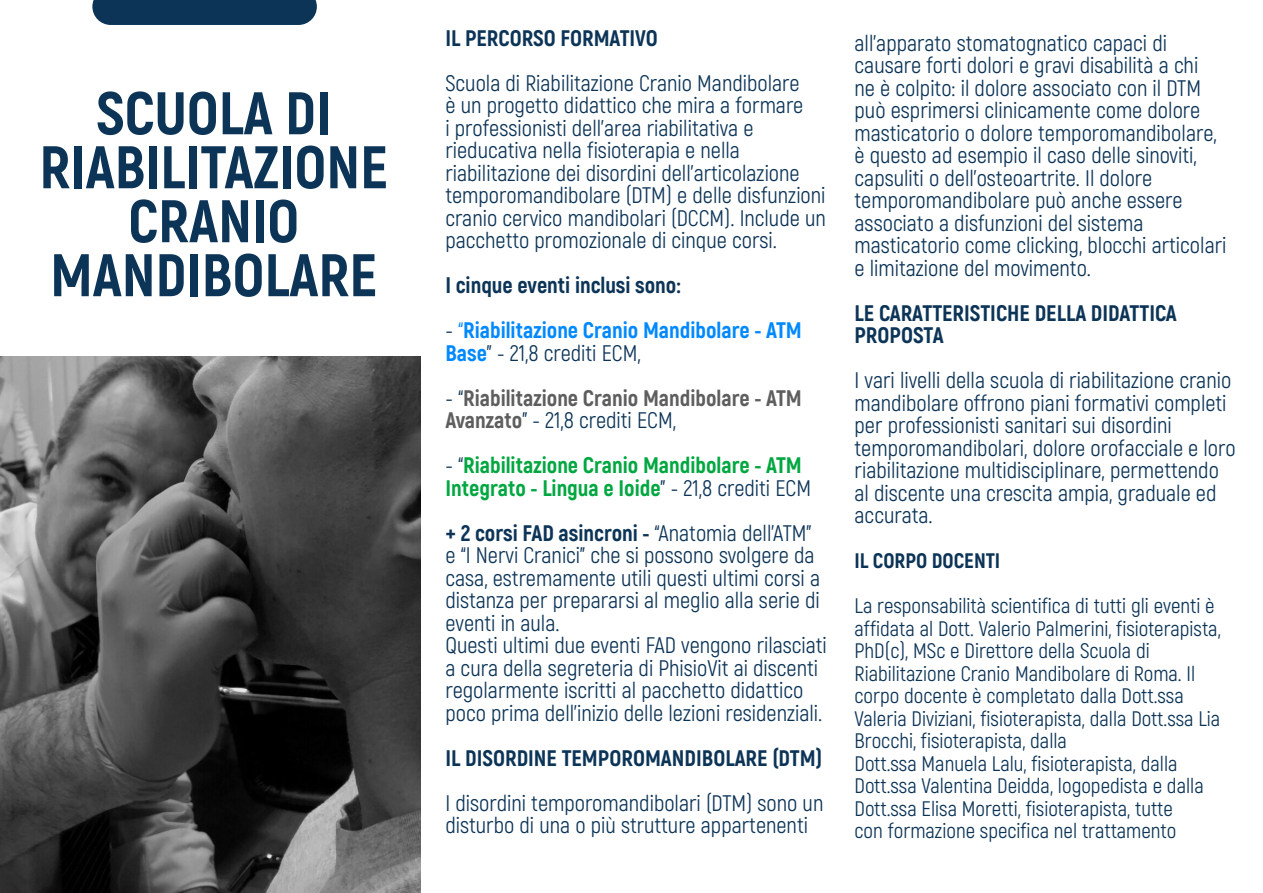
<style>
.page{position:relative;width:1263px;height:893px;background:#fff}
.page>*{position:absolute;margin:0;border:0;box-sizing:border-box;transform-origin:0 0}
.t1{font:800 60px/54px "Akrobat";color:#0c3457;text-align:center}
.t2{font:22.5px/22.5px "Akrobat";color:#0c3457}
.t3{font:800 22.5px/22.5px "Akrobat";color:#0c3457}
.t4{font:800 22.5px/22.5px "Akrobat";color:#00a740}
.t5{font:800 22.5px/22.5px "Akrobat";color:#5e5e5e}
.t6{font:800 22.5px/22.5px "Akrobat";color:#0089ff}
.t7{font:21px/22.5px "Akrobat";color:#0c3457}
.t8{font:800 21px "Akrobat";color:#0c3457}
.s1{font-weight:400;color:#0c3457}
.s2{font-weight:400}
.s3{font-weight:800}
</style>
<div class="page">
<img style="left:0;top:357px;width:420px;height:536px">
<div style="left:92px;top:0;width:225px;height:25px;background:#0c3457"></div>
<p class="t1" style="left:39px;top:86px;width:350px">SCUOLA DI<br>RIABILITAZIONE<br>CRANIO<br>MANDIBOLARE</p>
<p class="t3" style="left:445px;top:27px;width:214px">IL PERCORSO FORMATIVO</p>
<p class="t2" style="left:445px;top:72px;width:382px">Scuola di Riabilitazione Cranio Mandibolare<br>è un progetto didattico che mira a formare<br>i professionisti dell’area riabilitativa e rieducativa nella fisioterapia e nella riabilitazione dei disordini dell’articolazione temporomandibolare (DTM) e delle disfunzioni cranio cervico mandibolari (DCCM). Include un pacchetto promozionale di cinque corsi.</p>
<p class="t3" style="left:445px;top:274px;width:237px">I cinque eventi inclusi sono:</p>
<p class="t6" style="left:445px;top:319px;width:358px"><span class="s1">-</span> <span class="s2">“</span>Riabilitazione Cranio Mandibolare - ATM<br>Base<span class="s1">” - 21,8 crediti ECM,</span></p>
<p class="t5" style="left:445px;top:387px;width:358px"><span class="s1">- “</span>Riabilitazione Cranio Mandibolare - ATM<br>Avanzato<span class="s1">” - 21,8 crediti ECM,</span></p>
<p class="t4" style="left:445px;top:454px;width:367px"><span class="s1">- “</span>Riabilitazione Cranio Mandibolare - ATM<br>Integrato - Lingua e Ioide<span class="s1">” - 21,8 crediti ECM</span></p>
<p class="t2" style="left:445px;top:522px;width:383px"><span class="s3">+ 2 corsi FAD asincroni -</span> “Anatomia dell’ATM” e “I Nervi Cranici” che si possono svolgere da casa, estremamente utili questi ultimi corsi a distanza per prepararsi al meglio alla serie di eventi in aula.<br>Questi ultimi due eventi FAD vengono rilasciati a cura della segreteria di PhisioVit ai discenti regolarmente iscritti al pacchetto didattico poco prima dell’inizio delle lezioni residenziali.</p>
<p class="t3" style="left:445px;top:747px;width:378px">IL DISORDINE TEMPOROMANDIBOLARE (DTM)</p>
<p class="t2" style="left:445px;top:792px;width:379px">I disordini temporomandibolari (DTM) sono un disturbo di una o più strutture appartenenti</p>
<p class="t2" style="left:854px;top:31px;width:373px">all’apparato stomatognatico capaci di causare forti dolori e gravi disabilità a chi<br>ne è colpito: il dolore associato con il DTM può esprimersi clinicamente come dolore masticatorio o dolore temporomandibolare, è questo ad esempio il caso delle sinoviti, capsuliti o dell’osteoartrite. Il dolore temporomandibolare può anche essere associato a disfunzioni del sistema masticatorio come clicking, blocchi articolari e limitazione del movimento.</p>
<p class="t3" style="left:854px;top:301px;width:324px">LE CARATTERISTICHE DELLA DIDATTICA<br>PROPOSTA</p>
<p class="t2" style="left:854px;top:369px;width:383px">I vari livelli della scuola di riabilitazione cranio mandibolare offrono piani formativi completi per professionisti sanitari sui disordini temporomandibolari, dolore orofacciale e loro riabilitazione multidisciplinare, permettendo al discente una crescita ampia, graduale ed accurata.</p>
<p class="t8" style="left:854px;top:547px;width:147px">IL CORPO DOCENTI</p>
<p class="t7" style="left:854px;top:594px;width:368px">La responsabilità scientifica di tutti gli eventi è affidata al Dott. Valerio Palmerini, fisioterapista, PhD(c), MSc e Direttore della Scuola di Riabilitazione Cranio Mandibolare di Roma. Il corpo docente è completato dalla Dott.ssa Valeria Diviziani, fisioterapista, dalla Dott.ssa Lia Brocchi, fisioterapista, dalla<br>Dott.ssa Manuela Lalu, fisioterapista, dalla Dott.ssa Valentina Deidda, logopedista e dalla Dott.ssa Elisa Moretti, fisioterapista, tutte<br>con formazione specifica nel trattamento</p>
</div>
